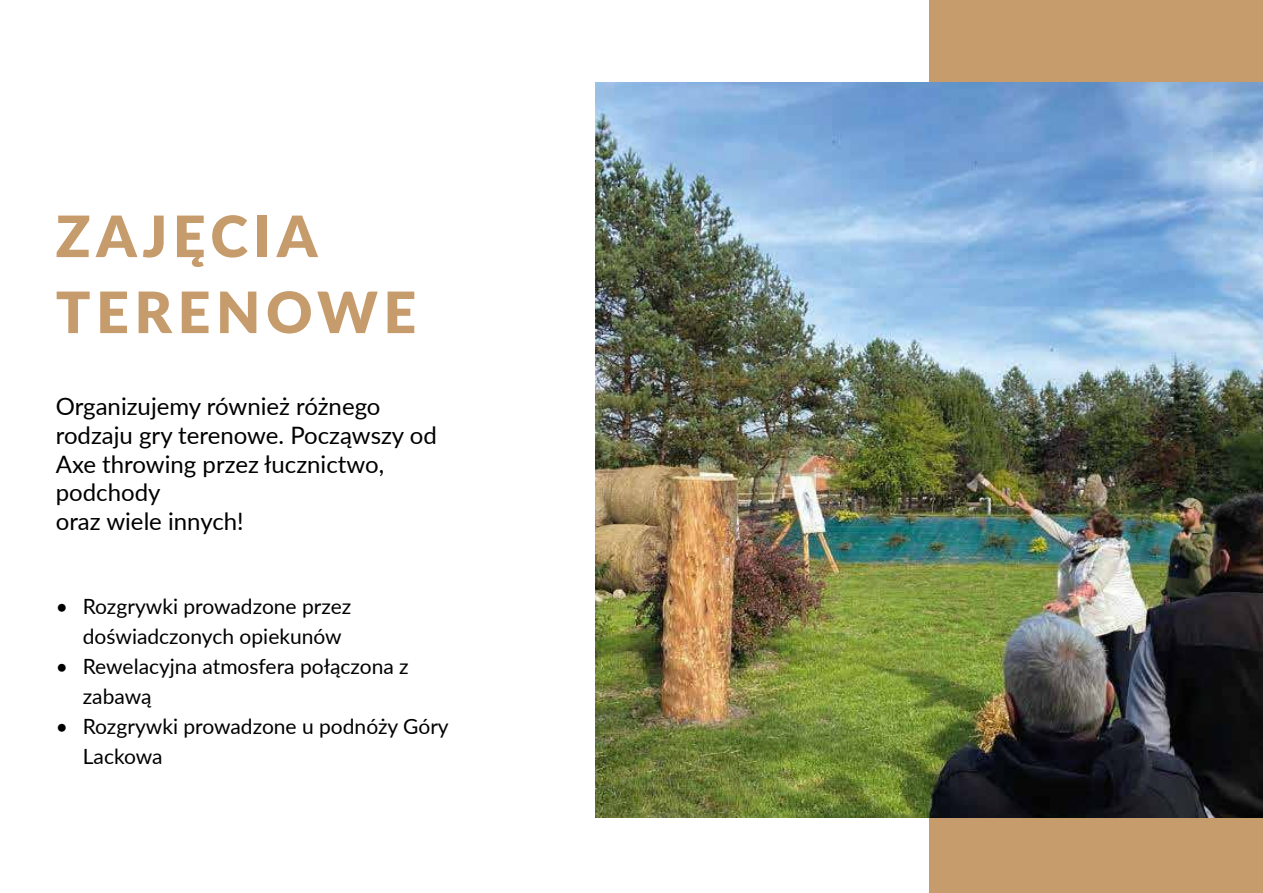
<style>
.page{position:relative;width:1263px;height:893px;background:#fff}
.page>*{position:absolute;margin:0;border:0;box-sizing:border-box;transform-origin:0 0}
.t1{font:900 57px/76.1px "Lato";letter-spacing:.1em;color:#c69c6c}
.t2{font:24px/28.8px "Lato";color:#010101}
.t3{font:21px/30px "Lato";color:#000}
</style>
<div class="page">
<div style="left:929px;top:0;width:334px;height:893px;background:#c69c6c"></div>
<img style="left:596px;top:83px;width:667px;height:735px">
<h1 class="t1" style="left:56px;top:196px;width:362px">ZAJĘCIA<br>TERENOWE</h1>
<p class="t2" style="left:56px;top:391px;width:383px">Organizujemy również różnego rodzaju gry terenowe. Począwszy od<br>Axe throwing przez łucznictwo, podchody<br>oraz wiele innych!</p>
<p class="t3" style="left:83px;top:590px;width:270px;text-indent:-27px">• Rozgrywki prowadzone przez doświadczonych opiekunów</p>
<p class="t3" style="left:83px;top:651px;width:327px;text-indent:-27px">• Rewelacyjna atmosfera połączona z zabawą</p>
<p class="t3" style="left:83px;top:711px;width:367px;text-indent:-27px">• Rozgrywki prowadzone u podnóży Góry<br>Lackowa</p>
</div>
